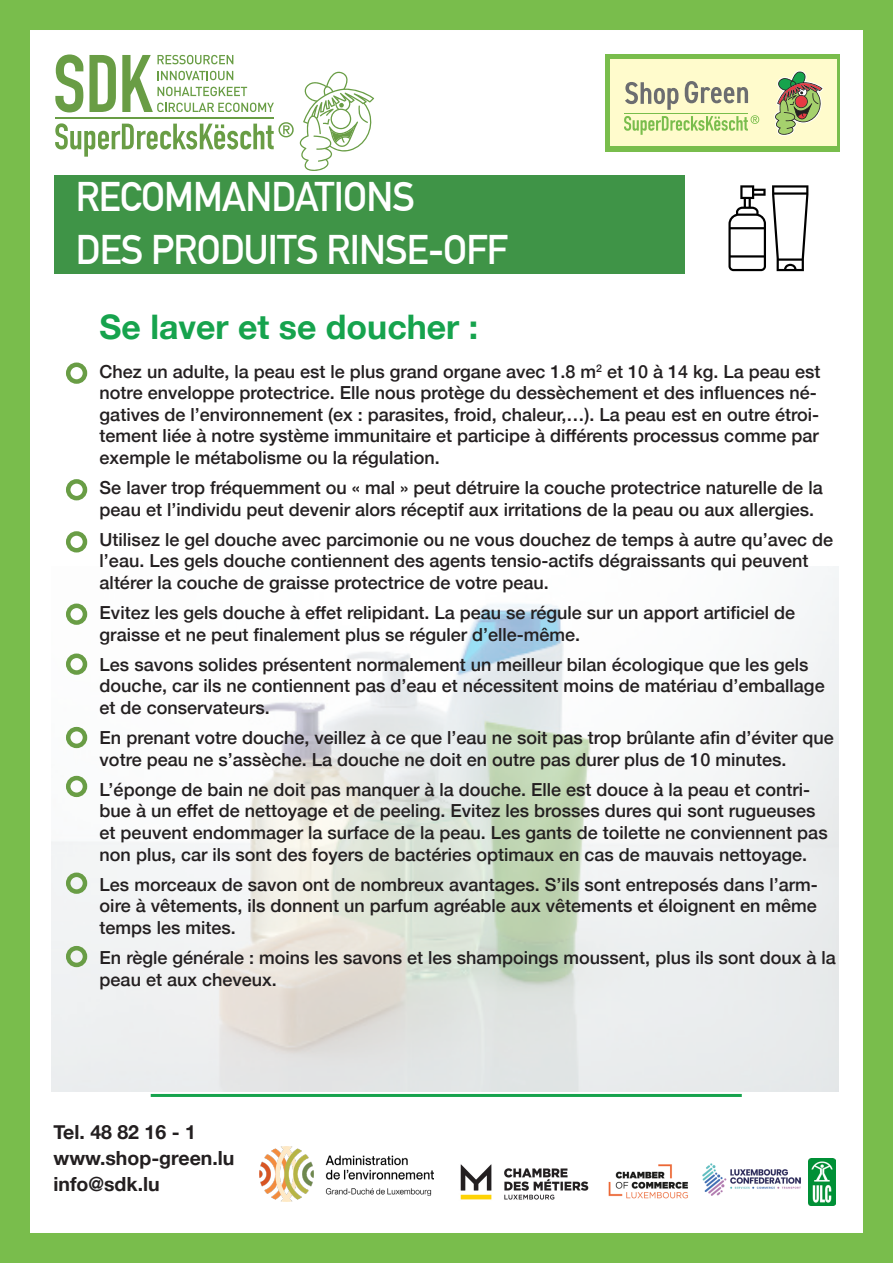
<style>
.page{position:relative;width:893px;height:1263px;background:#fff}
.page>*{position:absolute;margin:0;border:0;box-sizing:border-box;transform-origin:0 0}
.t1{font:700 40.5px "DIN Alternate";letter-spacing:-.02em;color:#fff}
.t2{font:700 33.9px "Helvetica Neue";color:#16a34d}
.t3{font:700 19.5px/26.2px "Helvetica Neue";color:#231f20}
.t4{font:500 18px/21.6px "Helvetica Neue";color:#231f20}
</style>
<div class="page">
<div style="left:0;top:0;width:893px;height:1263px;border:30px solid #79bd4c"></div>
<div style="left:605px;top:54px;width:235px;height:97px;background:#79bd4c"></div>
<div style="left:611px;top:59px;width:226px;height:87px;background:#fffbcc"></div>
<svg style="left:774px;top:70px;width:50px;height:66px"></svg>
<svg style="left:624px;top:81px;width:135px;height:54px"></svg>
<hr style="left:56px;top:118px;width:218px;height:1px;background:#699d45">
<svg style="left:300px;top:71px;width:74px;height:100px"></svg>
<svg style="left:55px;top:54px;width:28px;height:58px"></svg>
<svg style="left:89px;top:55px;width:27px;height:57px"></svg>
<svg style="left:122px;top:55px;width:152px;height:57px"></svg>
<svg style="left:55px;top:122px;width:239px;height:35px"></svg>
<hr style="left:151px;top:1094px;width:591px;height:3px;background:#16a34d">
<img style="left:51px;top:566px;width:787px;height:525px">
<img style="left:608px;top:1164px;width:80px;height:35px">
<img style="left:259px;top:1146px;width:174px;height:55px">
<img style="left:460px;top:1164px;width:129px;height:36px">
<img style="left:702px;top:1163px;width:99px;height:33px">
<img style="left:808px;top:1158px;width:27px;height:47px">
<div style="left:54px;top:175px;width:631px;height:98px;background:#3f9447"></div>
<svg style="left:728px;top:185px;width:38px;height:86px"></svg>
<svg style="left:772px;top:185px;width:36px;height:86px"></svg>
<div style="left:66px;top:362px;width:21px;height:22px;border:4px solid #699d45;border-radius:50%"></div>
<div style="left:66px;top:479px;width:21px;height:21px;border:4px solid #699d45;border-radius:50%"></div>
<div style="left:66px;top:531px;width:21px;height:21px;border:4px solid #699d45;border-radius:50%"></div>
<div style="left:66px;top:603px;width:21px;height:22px;border:4px solid #699d45;border-radius:50%"></div>
<div style="left:66px;top:653px;width:21px;height:22px;border:4px solid #699d45;border-radius:50%"></div>
<div style="left:66px;top:946px;width:21px;height:21px;border:4px solid #699d45;border-radius:50%"></div>
<div style="left:66px;top:727px;width:21px;height:21px;border:4px solid #699d45;border-radius:50%"></div>
<div style="left:66px;top:776px;width:21px;height:21px;border:4px solid #699d45;border-radius:50%"></div>
<div style="left:66px;top:872px;width:21px;height:22px;border:4px solid #699d45;border-radius:50%"></div>
<p class="t1" style="left:76px;top:166px;width:341px">RECOMMANDATIONS</p>
<p class="t1" style="left:76px;top:219px;width:434px">DES PRODUITS RINSE-OFF</p>
<p class="t2" style="left:100px;top:300px;width:380px">Se laver et se doucher :</p>
<p class="t4" style="left:100px;top:359px;width:722px">Chez un adulte, la peau est le plus grand organe avec 1.8 m<sup>2</sup> et 10 à 14 kg. La peau est notre enveloppe protectrice. Elle nous protège du dessèchement et des influences né&shy;gatives de l’environnement (ex : parasites, froid, chaleur,…). La peau est en outre étroi&shy;tement liée à notre système immunitaire et participe à différents processus comme par exemple le métabolisme ou la régulation.</p>
<p class="t4" style="left:100px;top:475px;width:724px">Se laver trop fréquemment ou « mal » peut détruire la couche protectrice naturelle de la peau et l’individu peut devenir alors réceptif aux irritations de la peau ou aux allergies.</p>
<p class="t4" style="left:100px;top:527px;width:735px">Utilisez le gel douche avec parcimonie ou ne vous douchez de temps à autre qu’avec de l’eau. Les gels douche contiennent des agents tensio-actifs dégraissants qui peuvent altérer la couche de graisse protectrice de votre peau.</p>
<p class="t4" style="left:100px;top:600px;width:697px">Evitez les gels douche à effet relipidant. La peau se régule sur un apport artificiel de graisse et ne peut finalement plus se réguler d’elle-même.</p>
<p class="t4" style="left:100px;top:652px;width:726px">Les savons solides présentent normalement un meilleur bilan écologique que les gels douche, car ils ne contiennent pas d’eau et nécessitent moins de matériau d’emballage et de conservateurs.</p>
<p class="t4" style="left:100px;top:725px;width:736px">En prenant votre douche, veillez à ce que l’eau ne soit pas trop brûlante afin d’éviter que votre peau ne s’assèche. La douche ne doit en outre pas durer plus de 10 minutes.</p>
<p class="t4" style="left:100px;top:777px;width:729px">L’éponge de bain ne doit pas manquer à la douche. Elle est douce à la peau et contri&shy;bue à un effet de nettoyage et de peeling. Evitez les brosses dures qui sont rugueuses et peuvent endommager la surface de la peau. Les gants de toilette ne conviennent pas non plus, car ils sont des foyers de bactéries optimaux en cas de mauvais nettoyage.</p>
<p class="t4" style="left:100px;top:872px;width:719px;text-align:justify">Les morceaux de savon ont de nombreux avantages. S’ils sont entreposés dans l’arm&shy;oire à vêtements, ils donnent un parfum agréable aux vêtements et éloignent en même temps les mites.</p>
<p class="t4" style="left:100px;top:945px;width:738px">En règle générale : moins les savons et les shampoings moussent, plus ils sont doux à la peau et aux cheveux.</p>
<p class="t3" style="left:54px;top:1119px;width:182px">Tel. 48 82 16 - 1 www.shop-green.lu info@sdk.lu</p>
</div>
